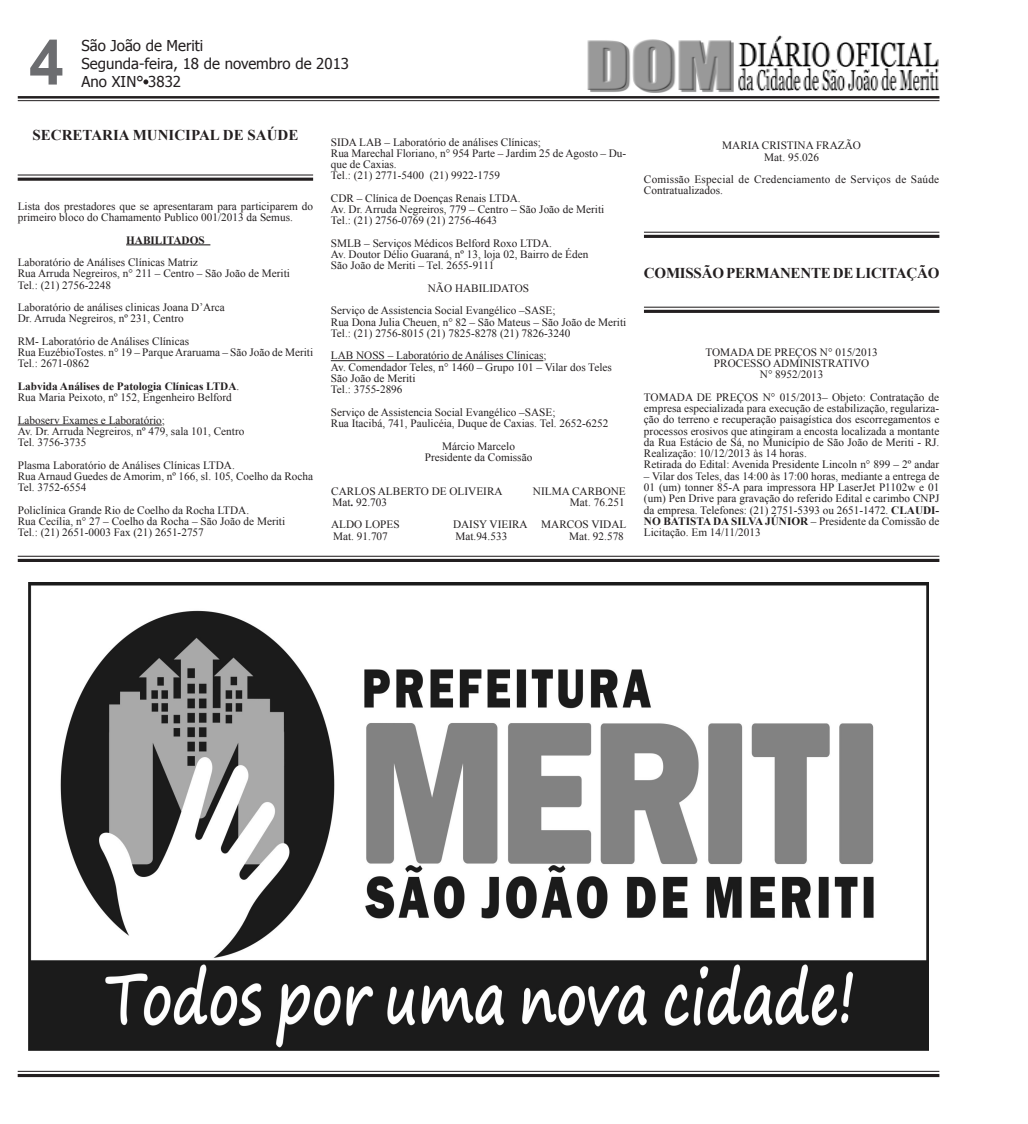
<style>
.page{position:relative;width:1028px;height:1124px;background:#fff}
.page>*{position:absolute;margin:0;border:0;box-sizing:border-box;transform-origin:0 0}
.t1{font:700 62.5px "Arial";color:#6c6d70}
.t2{font:15px/18px "Tahoma";color:#231f20}
.MiniPortaria{font:700 15px "Times New Roman";letter-spacing:-.015em;color:#231f20}
.MiniPortaria-2{font:11.25px/11.2px "Times New Roman";color:#231f20;text-align:justify}
.MiniPortaria-3{font:11.25px/11.2px "Times New Roman";letter-spacing:.02em;color:#231f20}
.MiniPortaria-4{font:700 11.25px "Times New Roman";color:#231f20}
.s1{font-weight:400}
.s2{font-weight:700}
</style>
<div class="page">
<svg style="left:143px;top:79px;width:5px;height:5px"></svg>
<hr style="left:18px;top:1070px;width:921px;height:1px;background:#231f20">
<hr style="left:18px;top:1073px;width:921px;height:3px;background:#231f20">
<img style="left:587px;top:39px;width:146px;height:53px">
<img style="left:738px;top:35px;width:201px;height:56px">
<hr style="left:18px;top:96px;width:921px;height:2px;background:#231f20">
<hr style="left:18px;top:100px;width:921px;height:1px;background:#231f20">
<hr style="left:644px;top:306px;width:295px;height:2px;background:#231f20">
<hr style="left:644px;top:310px;width:295px;height:3px;background:#231f20">
<hr style="left:644px;top:232px;width:295px;height:1px;background:#231f20">
<hr style="left:644px;top:235px;width:295px;height:3px;background:#231f20">
<hr style="left:126px;top:244px;width:84px;height:1px;background:#231f20">
<hr style="left:18px;top:424px;width:144px;height:1px;background:#231f20">
<hr style="left:18px;top:174px;width:295px;height:1px;background:#231f20">
<hr style="left:18px;top:178px;width:295px;height:3px;background:#231f20">
<hr style="left:331px;top:360px;width:212px;height:1px;background:#231f20">
<hr style="left:18px;top:555px;width:921px;height:1px;background:#231f20">
<svg style="left:18px;top:558px;width:921px;height:4px;background:#524f50"></svg>
<img style="left:28px;top:582px;width:900px;height:468px">
<p class="t1" style="left:29px;top:21px;width:36px">4</p>
<h2 class="t2" style="left:81px;top:35px;width:269px">São João de Meriti<br>Segunda-feira, 18 de novembro de 2013</h2>
<h2 class="t2" style="left:81px;top:71px;width:101px">Ano XIN° 3832</h2>
<p class="MiniPortaria" style="left:33px;top:125px;width:267px">SECRETARIA MUNICIPAL DE SAÚDE</p>
<p class="MiniPortaria-2" style="left:18px;top:200px;width:297px">Lista dos prestadores que se apresentaram para participarem do primeiro bloco do Chamamento Publico 001/2013 da Semus.</p>
<p class="MiniPortaria-4" style="left:126px;top:232px;width:80px">HABILITADOS</p>
<p class="MiniPortaria-2" style="left:18px;top:256px;width:181px">Laboratório de Análises Clínicas Matriz</p>
<p class="MiniPortaria-2" style="left:18px;top:268px;width:274px">Rua Arruda Negreiros, n° 211 – Centro – São João de Meriti</p>
<p class="MiniPortaria-2" style="left:18px;top:279px;width:95px">Tel.: (21) 2756-2248</p>
<p class="MiniPortaria-2" style="left:18px;top:301px;width:209px">Laboratório de análises clinicas Joana D’Arca</p>
<p class="MiniPortaria-2" style="left:18px;top:313px;width:167px">Dr. Arruda Negreiros, nº 231, Centro</p>
<p class="MiniPortaria-2" style="left:18px;top:335px;width:173px">RM- Laboratório de Análises Clínicas</p>
<p class="MiniPortaria-2" style="left:18px;top:346px;width:297px">Rua EuzébioTostes. n° 19 – Parque Araruama – São João de Meriti</p>
<p class="MiniPortaria-2" style="left:18px;top:358px;width:73px">Tel.: 2671-0862</p>
<p class="MiniPortaria-4" style="left:18px;top:378px;width:223px">Labvida Análises de Patologia Clínicas LTDA<span class="s1">.</span></p>
<p class="MiniPortaria-2" style="left:18px;top:391px;width:216px">Rua Maria Peixoto, nº 152, Engenheiro Belford</p>
<p class="MiniPortaria-2" style="left:18px;top:414px;width:149px">Laboserv Exames e Laboratório;</p>
<p class="MiniPortaria-2" style="left:18px;top:425px;width:228px">Av. Dr. Arruda Negreiros, nº 479, sala 101, Centro</p>
<p class="MiniPortaria-2" style="left:18px;top:436px;width:70px">Tel. 3756-3735</p>
<p class="MiniPortaria-2" style="left:18px;top:459px;width:219px">Plasma Laboratório de Análises Clínicas LTDA.</p>
<p class="MiniPortaria-2" style="left:18px;top:470px;width:297px">Rua Arnaud Guedes de Amorim, nº 166, sl. 105, Coelho da Rocha</p>
<p class="MiniPortaria-2" style="left:18px;top:481px;width:70px">Tel. 3752-6554</p>
<p class="MiniPortaria-2" style="left:18px;top:504px;width:233px">Policlínica Grande Rio de Coelho da Rocha LTDA.</p>
<p class="MiniPortaria-2" style="left:18px;top:515px;width:269px">Rua Cecília, n° 27 – Coelho da Rocha – São João de Meriti</p>
<p class="MiniPortaria-2" style="left:18px;top:526px;width:188px">Tel.: (21) 2651-0003 Fax (21) 2651-2757</p>
<p class="MiniPortaria-2" style="left:331px;top:136px;width:211px">SIDA LAB – Laboratório de análises Clínicas;</p>
<p class="MiniPortaria-2" style="left:331px;top:147px;width:297px">Rua Marechal Floriano, n° 954 Parte – Jardim 25 de Agosto – Du&shy;que de Caxias.</p>
<p class="MiniPortaria-2" style="left:331px;top:170px;width:171px">Tel.: (21) 2771-5400 (21) 9922-1759</p>
<p class="MiniPortaria-2" style="left:331px;top:192px;width:191px">CDR – Clínica de Doenças Renais LTDA.</p>
<p class="MiniPortaria-2" style="left:331px;top:203px;width:275px">Av. Dr. Arruda Negreiros, 779 – Centro – São João de Meriti</p>
<p class="MiniPortaria-2" style="left:331px;top:215px;width:168px">Tel.: (21) 2756-0769 (21) 2756-4643</p>
<p class="MiniPortaria-2" style="left:331px;top:237px;width:223px">SMLB – Serviços Médicos Belford Roxo LTDA.</p>
<p class="MiniPortaria-2" style="left:331px;top:248px;width:259px">Av. Doutor Délio Guaraná, nº 13, loja 02, Bairro de Éden</p>
<p class="MiniPortaria-2" style="left:331px;top:260px;width:165px">São João de Meriti – Tel. 2655-9111</p>
<p class="MiniPortaria-2" style="left:428px;top:282px;width:103px">NÃO HABILIDATOS</p>
<p class="MiniPortaria-2" style="left:331px;top:305px;width:226px">Serviço de Assistencia Social Evangélico –SASE;</p>
<p class="MiniPortaria-2" style="left:331px;top:316px;width:297px">Rua Dona Julia Cheuen, n° 82 – São Mateus – São João de Meriti</p>
<p class="MiniPortaria-2" style="left:331px;top:327px;width:241px">Tel.: (21) 2756-8015 (21) 7825-8278 (21) 7826-3240</p>
<p class="MiniPortaria-2" style="left:331px;top:350px;width:217px">LAB NOSS – Laboratório de Análises Clínicas;</p>
<p class="MiniPortaria-2" style="left:331px;top:361px;width:282px">Av. Comendador Teles, n° 1460 – Grupo 101 – Vilar dos Teles</p>
<p class="MiniPortaria-2" style="left:331px;top:372px;width:86px">São João de Meriti</p>
<p class="MiniPortaria-2" style="left:331px;top:383px;width:73px">Tel.: 3755-2896</p>
<p class="MiniPortaria-2" style="left:331px;top:406px;width:226px">Serviço de Assistencia Social Evangélico –SASE;</p>
<p class="MiniPortaria-2" style="left:331px;top:417px;width:279px">Rua Itacibá, 741, Paulicéia, Duque de Caxias. Tel. 2652-6252</p>
<p class="MiniPortaria-2" style="left:442px;top:440px;width:74px">Márcio Marcelo</p>
<p class="MiniPortaria-2" style="left:425px;top:451px;width:109px">Presidente da Comissão</p>
<p class="MiniPortaria-2" style="left:331px;top:485px;width:173px">CARLOS ALBERTO DE OLIVEIRA</p>
<p class="MiniPortaria-2" style="left:533px;top:485px;width:94px">NILMA CARBONE</p>
<p class="MiniPortaria-2" style="left:332px;top:496px;width:56px">Mat<span class="s2">.</span> 92.703</p>
<p class="MiniPortaria-2" style="left:570px;top:496px;width:56px">Mat. 76.251</p>
<p class="MiniPortaria-2" style="left:331px;top:518px;width:70px">ALDO LOPES</p>
<p class="MiniPortaria-2" style="left:453px;top:518px;width:175px">DAISY VIEIRA MARCOS VIDAL</p>
<p class="MiniPortaria-2" style="left:333px;top:530px;width:56px">Mat. 91.707</p>
<p class="MiniPortaria-2" style="left:455px;top:530px;width:53px">Mat.94.533</p>
<p class="MiniPortaria-2" style="left:569px;top:530px;width:56px">Mat. 92.578</p>
<p class="MiniPortaria-2" style="left:722px;top:140px;width:140px">MARIA CRISTINA FRAZÃO</p>
<p class="MiniPortaria-2" style="left:764px;top:151px;width:56px">Mat. 95.026</p>
<p class="MiniPortaria-3" style="left:644px;top:173px;width:297px">Comissão Especial de Credenciamento de Serviços de Saúde<br>Contratualizados.</p>
<p class="MiniPortaria" style="left:644px;top:262px;width:297px">COMISSÃO PERMANENTE DE LICITAÇÃO</p>
<p class="MiniPortaria-2" style="left:705px;top:346px;width:174px">TOMADA DE PREÇOS N° 015/2013</p>
<p class="MiniPortaria-2" style="left:714px;top:357px;width:157px">PROCESSO ADMINISTRATIVO</p>
<p class="MiniPortaria-2" style="left:760px;top:369px;width:65px">N° 8952/2013</p>
<p class="MiniPortaria-2" style="left:644px;top:391px;width:297px">TOMADA DE PREÇOS N° 015/2013– Objeto: Contratação de empresa especializada para execução de estabilização, regulariza&shy;ção do terreno e recuperação paisagística dos escorregamentos e processos erosivos que atingiram a encosta localizada a montante da Rua Estácio de Sá, no Município de São João de Meriti - RJ.<br>Realização: 10/12/2013 às 14 horas.</p>
<p class="MiniPortaria-2" style="left:644px;top:459px;width:297px">Retirada do Edital: Avenida Presidente Lincoln n° 899 – 2º andar</p>
<p class="MiniPortaria-2" style="left:644px;top:470px;width:297px">– Vilar dos Teles, das 14:00 às 17:00 horas, mediante a entrega de 01 (um) tonner 85-A para impressora HP LaserJet P1102w e 01 (um) Pen Drive para gravação do referido Edital e carimbo CNPJ da empresa. Telefones: (21) 2751-5393 ou 2651-1472. <span class="s2">CLAUDI-NO BATISTA DA SILVA JÚNIOR</span> – Presidente da Comissão de Licitação. Em 14/11/2013</p>
</div>
